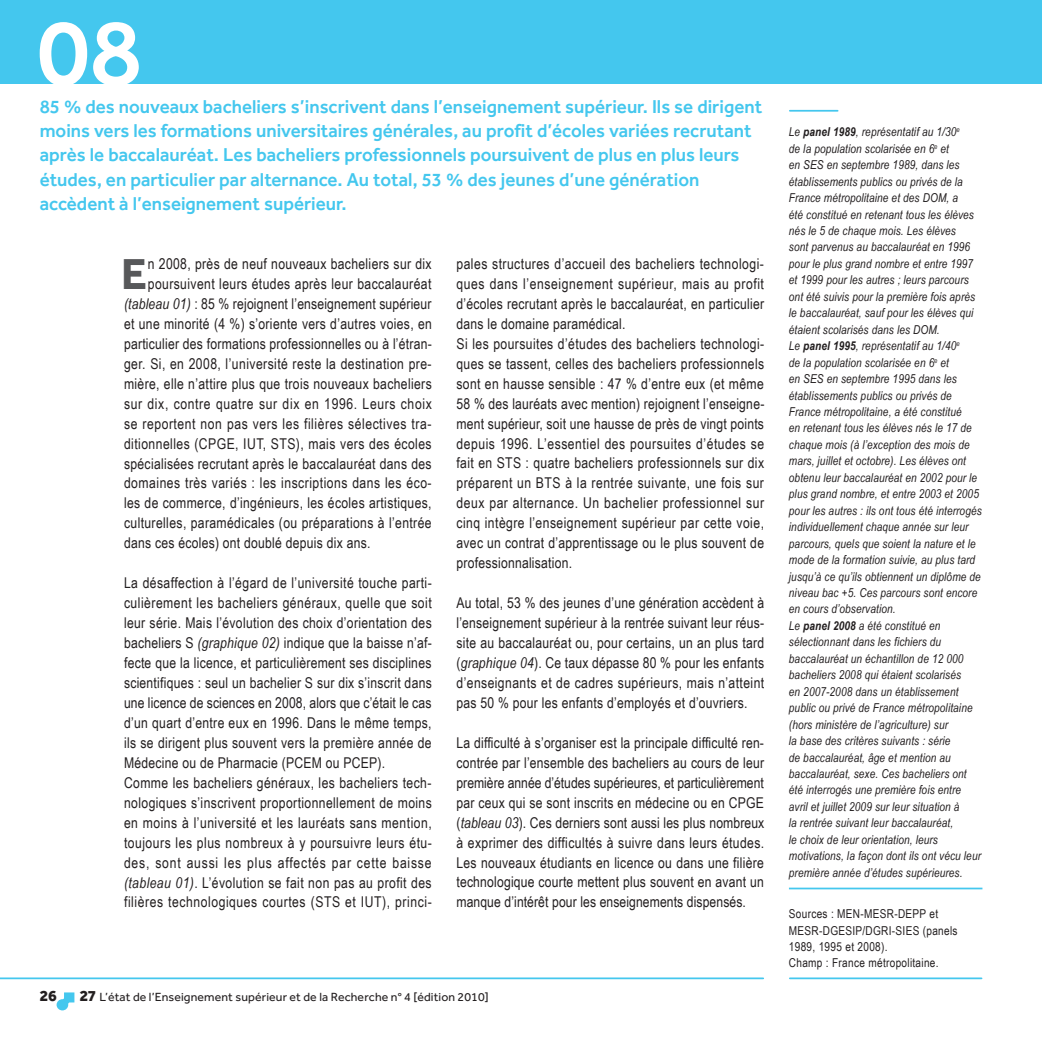
<style>
.page{position:relative;width:1042px;height:1042px;background:#fff}
.page>*{position:absolute;margin:0;border:0;box-sizing:border-box;transform-origin:0 0}
.t1{font:500 96.25px "Effra";color:#fff}
.t2{font:700 44.8px "Effra";color:#57585a}
.t3{font:500 19.25px/24.2px "Effra";color:#44c7ee}
.t4{font:800 15.75px "Effra";color:#231f20}
.t5{font:14.88px/19.9px "Arial Narrow";letter-spacing:.025em;color:#231f20}
.t6{font:italic 12.25px/16.4px "Arial Narrow";letter-spacing:.01em;color:#231f20}
.t7{font:12.25px/16.4px "Arial Narrow";letter-spacing:.025em;color:#231f20}
.t8{font:12.25px "Effra";letter-spacing:.01em;color:#231f20}
.s1{font-style:italic}
.s2{font-weight:800;font-size:15.75px}
.s3{font-weight:700}
</style>
<div class="page">
<div style="left:0;top:0;width:1042px;height:83px;background:#44c7ee"></div>
<hr style="left:0;top:977px;width:763px;height:2px;background:#44c7ee">
<hr style="left:790px;top:977px;width:191px;height:2px;background:#44c7ee">
<hr style="left:790px;top:110px;width:47px;height:2px;background:#44c7ee">
<svg style="left:57px;top:992px;width:17px;height:18px"></svg>
<hr style="left:789px;top:887px;width:193px;height:2px;background:#44c7ee">
<h1 class="t1" style="left:37px;top:-5px;width:106px">08</h1>
<p class="t3" style="left:40px;top:94px;width:724px">85 % des nouveaux bacheliers s’inscrivent dans l’enseignement supérieur. Ils se dirigent moins vers les formations universitaires générales, au profit d’écoles variées recrutant après le baccalauréat. Les bacheliers professionnels poursuivent de plus en plus leurs études, en particulier par alternance. Au total, 53 % des jeunes d’une génération accèdent à l’enseignement supérieur.</p>
<h2 class="t2" style="left:121px;top:247px;width:27px">E</h2>
<p class="t5" style="left:148px;top:253px;width:285px">n 2008, près de neuf nouveaux bacheliers sur dix</p>
<p class="t5" style="left:148px;top:273px;width:285px">poursuivent leurs études après leur baccalauréat</p>
<p class="t5" style="left:124px;top:293px;width:309px"><span class="s1">(tableau 01)</span> : 85 % rejoignent l’enseignement supérieur</p>
<p class="t5" style="left:124px;top:313px;width:309px">et une minorité (4 %) s’oriente vers d’autres voies, en</p>
<p class="t5" style="left:124px;top:333px;width:309px">particulier des formations professionnelles ou à l’étran-</p>
<p class="t5" style="left:124px;top:353px;width:309px">ger. Si, en 2008, l’université reste la destination pre-</p>
<p class="t5" style="left:124px;top:373px;width:309px">mière, elle n’attire plus que trois nouveaux bacheliers</p>
<p class="t5" style="left:124px;top:393px;width:309px">sur dix, contre quatre sur dix en 1996. Leurs choix</p>
<p class="t5" style="left:124px;top:413px;width:309px">se reportent non pas vers les filières sélectives tra-</p>
<p class="t5" style="left:124px;top:433px;width:309px">ditionnelles (CPGE, IUT, STS), mais vers des écoles</p>
<p class="t5" style="left:124px;top:453px;width:309px">spécialisées recrutant après le baccalauréat dans des</p>
<p class="t5" style="left:124px;top:473px;width:309px">domaines très variés : les inscriptions dans les éco-</p>
<p class="t5" style="left:124px;top:493px;width:309px">les de commerce, d’ingénieurs, les écoles artistiques,</p>
<p class="t5" style="left:124px;top:512px;width:309px">culturelles, paramédicales (ou préparations à l’entrée</p>
<p class="t5" style="left:124px;top:532px;width:248px">dans ces écoles) ont doublé depuis dix ans.</p>
<p class="t5" style="left:124px;top:572px;width:309px">La désaffection à l’égard de l’université touche parti&shy;culièrement les bacheliers généraux, quelle que soit leur série. Mais l’évolution des choix d’orientation des bacheliers S <span class="s1">(graphique 02)</span> indique que la baisse n’af&shy;fecte que la licence, et particulièrement ses disciplines scientifiques : seul un bachelier S sur dix s’inscrit dans une licence de sciences en 2008, alors que c’était le cas d’un quart d’entre eux en 1996. Dans le même temps, ils se dirigent plus souvent vers la première année de Médecine ou de Pharmacie (PCEM ou PCEP).<br>Comme les bacheliers généraux, les bacheliers tech&shy;nologiques s’inscrivent proportionnellement de moins en moins à l’université et les lauréats sans mention, toujours les plus nombreux à y poursuivre leurs étu&shy;des, sont aussi les plus affectés par cette baisse <span class="s1">(tableau 01)</span>. L’évolution se fait non pas au profit des filières technologiques courtes (STS et IUT), princi-</p>
<p class="t5" style="left:456px;top:253px;width:309px">pales structures d’accueil des bacheliers technologi&shy;ques dans l’enseignement supérieur, mais au profit d’écoles recrutant après le baccalauréat, en particulier dans le domaine paramédical.<br>Si les poursuites d’études des bacheliers technologi&shy;ques se tassent, celles des bacheliers professionnels sont en hausse sensible : 47 % d’entre eux (et même 58 % des lauréats avec mention) rejoignent l’enseigne&shy;ment supérieur, soit une hausse de près de vingt points depuis 1996. L’essentiel des poursuites d’études se fait en STS : quatre bacheliers professionnels sur dix préparent un BTS à la rentrée suivante, une fois sur deux par alternance. Un bachelier professionnel sur cinq intègre l’enseignement supérieur par cette voie, avec un contrat d’apprentissage ou le plus souvent de professionnalisation.</p>
<p class="t5" style="left:456px;top:592px;width:309px;text-align:justify">Au total, 53 % des jeunes d’une génération accèdent à l’enseignement supérieur à la rentrée suivant leur réus&shy;site au baccalauréat ou, pour certains, un an plus tard (<span class="s1">graphique 04</span>). Ce taux dépasse 80 % pour les enfants d’enseignants et de cadres supérieurs, mais n’atteint pas 50 % pour les enfants d’employés et d’ouvriers.</p>
<p class="t5" style="left:456px;top:732px;width:309px;text-align:justify">La difficulté à s’organiser est la principale difficulté ren&shy;contrée par l’ensemble des bacheliers au cours de leur première année d’études supérieures, et particulièrement par ceux qui se sont inscrits en médecine ou en CPGE (<span class="s1">tableau 03</span>). Ces derniers sont aussi les plus nombreux à exprimer des difficultés à suivre dans leurs études.<br>Les nouveaux étudiants en licence ou dans une filière technologique courte mettent plus souvent en avant un manque d’intérêt pour les enseignements dispensés.</p>
<p class="t4" style="left:40px;top:986px;width:18px">26</p>
<p class="t8" style="left:80px;top:990px;width:410px"><span class="s2">27</span> L’état de l’Enseignement supérieur et de la Recherche n° 4 [édition 2010]</p>
<p class="t6" style="left:789px;top:123px;width:194px">Le <span class="s3">panel 1989</span>, représentatif au 1/30<sup>e<br></sup>de la population scolarisée en 6<sup>e</sup> et<br>en SES en septembre 1989, dans les établissements publics ou privés de la France métropolitaine et des DOM, a<br>été constitué en retenant tous les élèves nés le 5 de chaque mois. Les élèves<br>sont parvenus au baccalauréat en 1996 pour le plus grand nombre et entre 1997 et 1999 pour les autres ; leurs parcours ont été suivis pour la première fois après le baccalauréat, sauf pour les élèves qui étaient scolarisés dans les DOM.<br>Le <span class="s3">panel 1995</span>, représentatif au 1/40<sup>e<br></sup>de la population scolarisée en 6<sup>e</sup> et<br>en SES en septembre 1995 dans les établissements publics ou privés de France métropolitaine, a été constitué<br>en retenant tous les élèves nés le 17 de chaque mois (à l’exception des mois de mars, juillet et octobre). Les élèves ont obtenu leur baccalauréat en 2002 pour le plus grand nombre, et entre 2003 et 2005 pour les autres : ils ont tous été interrogés individuellement chaque année sur leur parcours, quels que soient la nature et le mode de la formation suivie, au plus tard jusqu’à ce qu’ils obtiennent un diplôme de niveau bac +5. Ces parcours sont encore en cours d’observation.<br>Le <span class="s3">panel 2008</span> a été constitué en sélectionnant dans les fichiers du baccalauréat un échantillon de 12 000 bacheliers 2008 qui étaient scolarisés<br>en 2007-2008 dans un établissement public ou privé de France métropolitaine (hors ministère de l’agriculture) sur<br>la base des critères suivants : série<br>de baccalauréat, âge et mention au baccalauréat, sexe. Ces bacheliers ont été interrogés une première fois entre avril et juillet 2009 sur leur situation à<br>la rentrée suivant leur baccalauréat,<br>le choix de leur orientation, leurs motivations, la façon dont ils ont vécu leur première année d’études supérieures.</p>
<p class="t7" style="left:789px;top:905px;width:170px">Sources : MEN-MESR-DEPP et<br>MESR-DGESIP/DGRI-SIES (panels<br>1989, 1995 et 2008).<br>Champ : France métropolitaine.</p>
</div>
